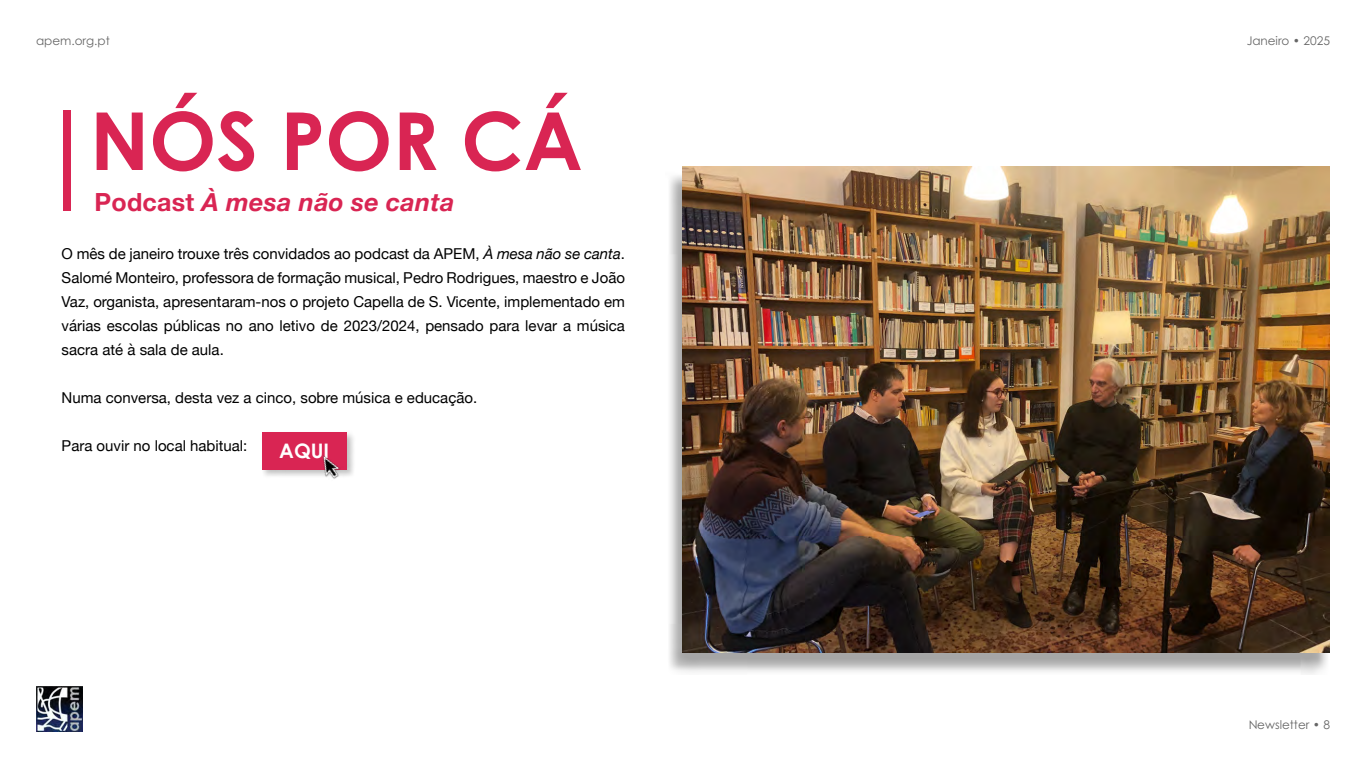
<style>
.page{position:relative;width:1366px;height:768px;background:#fff}
.page>*{position:absolute;margin:0;border:0;box-sizing:border-box;transform-origin:0 0}
.t1{font:700 80px "Century Gothic";color:#d92553}
.t2{font:italic 700 25px "Helvetica Neue";letter-spacing:.01em;color:#d92553}
.t3{font:700 20px "Century Gothic";color:#fff}
.t4{font:15px/24px "Helvetica Neue";color:#000;text-align:justify}
.t5{font:12px "Century Gothic Pro";color:#000}
.s1{font-style:normal}
.s2{font-style:italic}
</style>
<div class="page">
<img style="left:36px;top:687px;width:46px;height:45px">
<div style="left:63px;top:111px;width:8px;height:100px;background:#d92553"></div>
<div style="left:260px;top:431px;width:97px;height:48px;background:#000;opacity:.25"></div>
<div style="left:262px;top:432px;width:85px;height:37px;background:#d92553"></div>
<img style="left:315px;top:455px;width:30px;height:24px">
<div style="left:665px;top:172px;width:666px;height:503px;background:#000;opacity:.35"></div>
<img style="left:683px;top:167px;width:647px;height:485px">
<p class="t5" style="left:36px;top:33px;width:75px">apem.org.pt</p>
<h1 class="t1" style="left:90px;top:80px;width:494px">NÓS POR CÁ</h1>
<h2 class="t2" style="left:95px;top:183px;width:361px"><span class="s1">Podcast</span> À mesa não se canta</h2>
<p class="t4" style="left:62px;top:243px;width:565px">O mês de janeiro trouxe três convidados ao podcast da APEM, <span class="s2">À mesa não se canta</span>.<br>Salomé Monteiro, professora de formação musical, Pedro Rodrigues, maestro e João Vaz, organista, apresentaram-nos o projeto Capella de S. Vicente, implementado em várias escolas públicas no ano letivo de 2023/2024, pensado para levar a música sacra até à sala de aula.</p>
<p class="t4" style="left:62px;top:387px;width:417px">Numa conversa, desta vez a cinco, sobre música e educação.</p>
<p class="t4" style="left:62px;top:435px;width:187px">Para ouvir no local habitual:</p>
<h3 class="t3" style="left:279px;top:436px;width:51px">AQUI</h3>
<p class="t5" style="left:1247px;top:34px;width:85px">Janeiro • 2025</p>
<p class="t5" style="left:1248px;top:717px;width:83px">Newsletter • 8</p>
</div>
